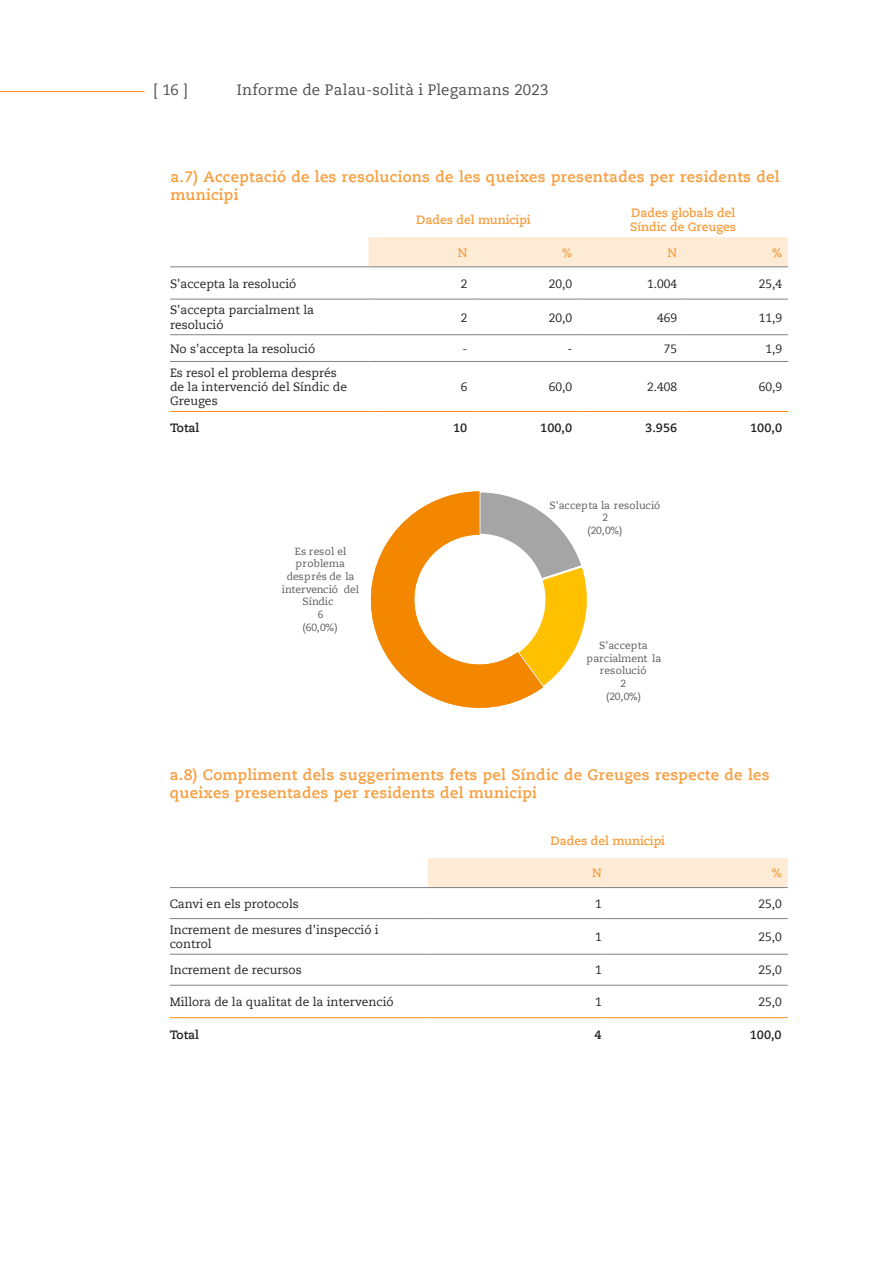
<style>
.page{position:relative;width:893px;height:1263px;background:#fff}
.page>*{position:absolute;margin:0;border:0;box-sizing:border-box;transform-origin:0 0}
.Titol_3er{font:700 15px/18px "Caecilia LT";letter-spacing:.02em;color:#f89d3d}
.t1{font:15px "Caecilia LT";letter-spacing:.015em;color:#4b4c4d}
.t2{font:12px/14.4px "Caecilia LT";color:#231f20}
.t3{font:700 12px/14.4px "Caecilia LT";color:#f89d3d}
.t4{font:700 12px "Caecilia LT";color:#231f20}
.t5{font:12px "Caecilia LT";color:#f68e1e}
.t6{font:10.35px/12.6px "Caecilia LT";letter-spacing:-.005em;color:#595959;text-align:center}
</style>
<div class="page">
<hr style="left:0;top:91px;width:145px;height:1px;background:#f68e1e">
<div style="left:368px;top:237px;width:420px;height:30px;background:#feebd6"></div>
<hr style="left:170px;top:267px;width:198px;height:1px;background:#808285">
<hr style="left:170px;top:299px;width:198px;height:1px;background:#808285">
<hr style="left:170px;top:334px;width:198px;height:1px;background:#808285">
<hr style="left:170px;top:361px;width:198px;height:1px;background:#808285">
<hr style="left:368px;top:267px;width:105px;height:1px;background:#808285">
<hr style="left:473px;top:267px;width:105px;height:1px;background:#808285">
<hr style="left:578px;top:267px;width:105px;height:1px;background:#808285">
<hr style="left:683px;top:267px;width:105px;height:1px;background:#808285">
<hr style="left:368px;top:299px;width:105px;height:1px;background:#808285">
<hr style="left:473px;top:299px;width:105px;height:1px;background:#808285">
<hr style="left:578px;top:299px;width:105px;height:1px;background:#808285">
<hr style="left:683px;top:299px;width:105px;height:1px;background:#808285">
<hr style="left:368px;top:334px;width:105px;height:1px;background:#808285">
<hr style="left:473px;top:334px;width:105px;height:1px;background:#808285">
<hr style="left:578px;top:334px;width:105px;height:1px;background:#808285">
<hr style="left:683px;top:334px;width:105px;height:1px;background:#808285">
<hr style="left:368px;top:361px;width:105px;height:1px;background:#808285">
<hr style="left:473px;top:361px;width:105px;height:1px;background:#808285">
<hr style="left:578px;top:361px;width:105px;height:1px;background:#808285">
<hr style="left:683px;top:361px;width:105px;height:1px;background:#808285">
<hr style="left:170px;top:411px;width:198px;height:1px;background:#f68e1e">
<hr style="left:368px;top:411px;width:105px;height:1px;background:#f68e1e">
<hr style="left:473px;top:411px;width:105px;height:1px;background:#f68e1e">
<hr style="left:578px;top:411px;width:105px;height:1px;background:#f68e1e">
<hr style="left:683px;top:411px;width:105px;height:1px;background:#f68e1e">
<div style="left:428px;top:858px;width:360px;height:29px;background:#feebd6"></div>
<hr style="left:170px;top:887px;width:258px;height:1px;background:#808285">
<hr style="left:170px;top:918px;width:258px;height:1px;background:#808285">
<hr style="left:170px;top:954px;width:258px;height:1px;background:#808285">
<hr style="left:170px;top:985px;width:258px;height:1px;background:#808285">
<hr style="left:428px;top:887px;width:180px;height:1px;background:#808285">
<hr style="left:608px;top:887px;width:180px;height:1px;background:#808285">
<hr style="left:428px;top:918px;width:180px;height:1px;background:#808285">
<hr style="left:608px;top:918px;width:180px;height:1px;background:#808285">
<hr style="left:428px;top:954px;width:180px;height:1px;background:#808285">
<hr style="left:608px;top:954px;width:180px;height:1px;background:#808285">
<hr style="left:428px;top:985px;width:180px;height:1px;background:#808285">
<hr style="left:608px;top:985px;width:180px;height:1px;background:#808285">
<hr style="left:170px;top:1017px;width:258px;height:1px;background:#f68e1e">
<hr style="left:428px;top:1017px;width:180px;height:1px;background:#f68e1e">
<hr style="left:608px;top:1017px;width:180px;height:1px;background:#f68e1e">
<svg style="left:370px;top:491px;width:217px;height:217px"></svg>
<p class="t1" style="left:153px;top:81px;width:37px">[ 16 ]</p>
<p class="t1" style="left:237px;top:81px;width:313px">Informe de Palau-solità i Plegamans 2023</p>
<p class="Titol_3er" style="left:170px;top:168px;width:611px">a.7) Acceptació de les resolucions de les queixes presentades per residents del municipi</p>
<p class="t3" style="left:416px;top:213px;width:116px">Dades del municipi</p>
<p class="t3" style="left:630px;top:206px;width:108px">Dades globals del<br>Síndic de Greuges</p>
<p class="t5" style="left:458px;top:245px;width:11px">N</p>
<p class="t5" style="left:562px;top:245px;width:11px">%</p>
<p class="t5" style="left:668px;top:245px;width:11px">N</p>
<p class="t5" style="left:772px;top:245px;width:11px">%</p>
<p class="t2" style="left:170px;top:276px;width:128px">S'accepta la resolució</p>
<p class="t2" style="left:461px;top:276px;width:8px">2</p>
<p class="t2" style="left:549px;top:276px;width:25px">20,0</p>
<p class="t2" style="left:647px;top:276px;width:32px">1.004</p>
<p class="t2" style="left:759px;top:276px;width:25px">25,4</p>
<p class="t2" style="left:170px;top:303px;width:146px">S'accepta parcialment la resolució</p>
<p class="t2" style="left:461px;top:310px;width:8px">2</p>
<p class="t2" style="left:549px;top:310px;width:25px">20,0</p>
<p class="t2" style="left:657px;top:310px;width:22px">469</p>
<p class="t2" style="left:759px;top:310px;width:25px">11,9</p>
<p class="t2" style="left:170px;top:342px;width:147px">No s'accepta la resolució</p>
<p class="t2" style="left:462px;top:342px;width:6px">-</p>
<p class="t2" style="left:567px;top:342px;width:6px">-</p>
<p class="t2" style="left:664px;top:342px;width:15px">75</p>
<p class="t2" style="left:765px;top:342px;width:18px">1,9</p>
<p class="t2" style="left:170px;top:366px;width:179px">Es resol el problema després de la intervenció del Síndic de<br>Greuges</p>
<p class="t2" style="left:461px;top:380px;width:8px">6</p>
<p class="t2" style="left:549px;top:380px;width:25px">60,0</p>
<p class="t2" style="left:647px;top:380px;width:32px">2.408</p>
<p class="t2" style="left:759px;top:380px;width:25px">60,9</p>
<p class="t4" style="left:170px;top:421px;width:31px">Total</p>
<p class="t4" style="left:453px;top:421px;width:16px">10</p>
<p class="t4" style="left:540px;top:421px;width:33px">100,0</p>
<p class="t4" style="left:645px;top:421px;width:33px">3.956</p>
<p class="t4" style="left:750px;top:421px;width:33px">100,0</p>
<p class="t6" style="left:282px;top:545px;width:79px">Es resol el problema després de la intervenció del<br>Síndic<br>6<br>(60,0%)</p>
<p class="t6" style="left:549px;top:499px;width:112px">S'accepta la resolució<br>2<br>(20,0%)</p>
<p class="t6" style="left:586px;top:639px;width:76px">S'accepta parcialment la resolució<br>2<br>(20,0%)</p>
<p class="Titol_3er" style="left:170px;top:766px;width:601px">a.8) Compliment dels suggeriments fets pel Síndic de Greuges respecte de les queixes presentades per residents del municipi</p>
<p class="t3" style="left:550px;top:834px;width:116px">Dades del municipi</p>
<p class="t5" style="left:592px;top:866px;width:11px">N</p>
<p class="t5" style="left:772px;top:866px;width:11px">%</p>
<p class="t2" style="left:170px;top:896px;width:131px">Canvi en els protocols</p>
<p class="t2" style="left:595px;top:896px;width:8px">1</p>
<p class="t2" style="left:758px;top:896px;width:25px">25,0</p>
<p class="t2" style="left:170px;top:923px;width:210px">Increment de mesures d'inspecció i control</p>
<p class="t2" style="left:595px;top:930px;width:8px">1</p>
<p class="t2" style="left:758px;top:930px;width:25px">25,0</p>
<p class="t2" style="left:170px;top:963px;width:134px">Increment de recursos</p>
<p class="t2" style="left:595px;top:963px;width:8px">1</p>
<p class="t2" style="left:758px;top:963px;width:25px">25,0</p>
<p class="t2" style="left:170px;top:995px;width:225px">Millora de la qualitat de la intervenció</p>
<p class="t2" style="left:595px;top:995px;width:8px">1</p>
<p class="t2" style="left:758px;top:995px;width:25px">25,0</p>
<p class="t4" style="left:170px;top:1027px;width:31px">Total</p>
<p class="t4" style="left:595px;top:1027px;width:9px">4</p>
<p class="t4" style="left:750px;top:1027px;width:33px">100,0</p>
</div>
